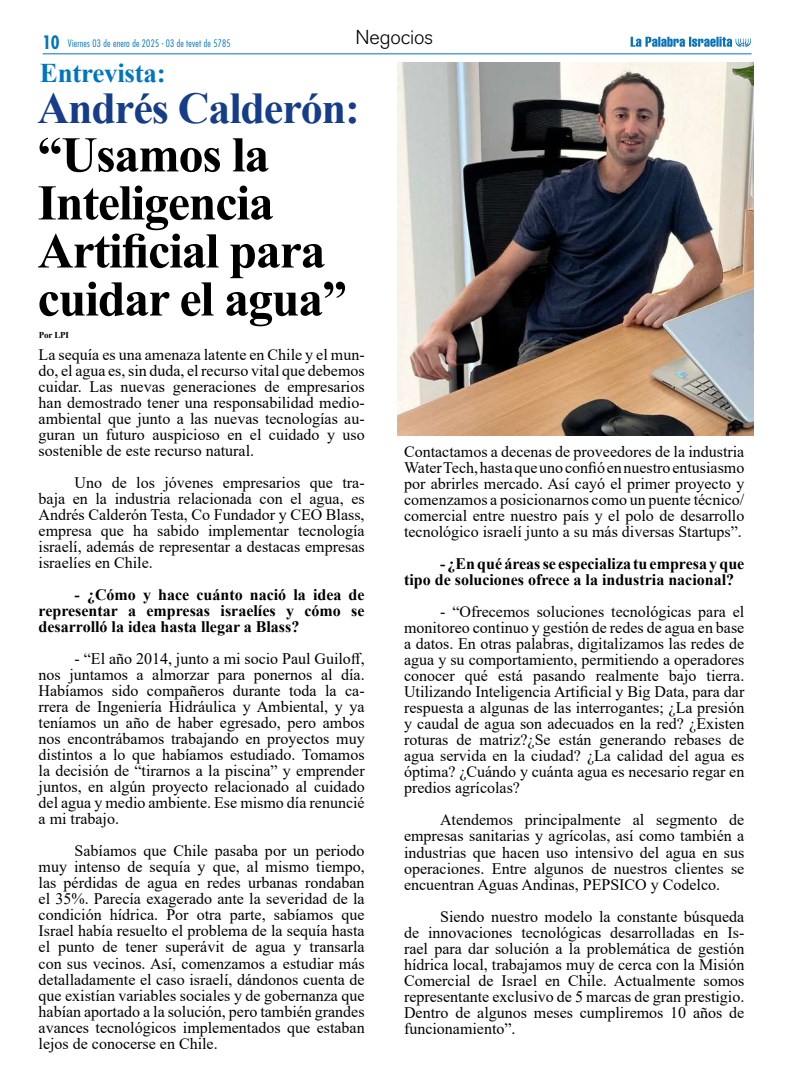
<style>
.page{position:relative;width:794px;height:1078px;background:#fff}
.page>*{position:absolute;margin:0;border:0;box-sizing:border-box;transform-origin:0 0}
.t1{font:700 50px/48px "Times New Roman";letter-spacing:-.025em;color:#000}
.t2{font:700 44px "Times New Roman";letter-spacing:-.025em;color:#153d8a}
.t3{font:700 27px "Times New Roman";letter-spacing:-.01em;color:#0075bf}
.t4{font:300 20px "Akzidenz Grotesk BQ";letter-spacing:-.01em;color:#000}
.t5{font:700 condensed 18px "Futura Std";color:#0075bf}
.t6{font:16px/16px "Times New Roman";color:#000;text-align:justify}
.t7{font:700 16px/16px "Times New Roman";color:#000;text-align:justify}
.t8{font:300 condensed 10px "Futura Std";letter-spacing:.02em;color:#0075bf}
.t9{font:700 9px "Times New Roman";letter-spacing:-.02em;color:#000}
</style>
<div class="page">
<hr style="left:43px;top:53px;width:708px;height:1px;background:#0075bf">
<svg style="left:630px;top:37px;width:121px;height:10px"></svg>
<img style="left:398px;top:62px;width:355px;height:373px">
<p class="t5" style="left:43px;top:31px;width:19px">10</p>
<p class="t8" style="left:68px;top:38px;width:164px">Viernes 03 de enero de 2025 - 03 de tevet de 5785</p>
<p class="t4" style="left:355px;top:26px;width:79px">Negocios</p>
<h3 class="t3" style="left:40px;top:54px;width:127px">Entrevista:</h3>
<h2 class="t2" style="left:38px;top:77px;width:324px">Andrés Calderón:</h2>
<h1 class="t1" style="left:38px;top:129px;width:311px">“Usamos la<br>Inteligencia<br>Artificial para cuidar el agua”</h1>
<p class="t6" style="left:39px;top:346px;width:328px">La sequía es una amenaza latente en Chile y el mun&shy;do, el agua es, sin duda, el recurso vital que debemos cuidar. Las nuevas generaciones de empresarios han demostrado tener una responsabilidad medio&shy;ambiental que junto a las nuevas tecnologías au&shy;guran un futuro auspicioso en el cuidado y uso sostenible de este recurso natural.</p>
<p class="t6" style="left:39px;top:474px;width:328px;text-indent:36px">Uno de los jóvenes empresarios que tra&shy;baja en la industria relacionada con el agua, es Andrés Calderón Testa, Co Fundador y CEO Blass, empresa que ha sabido implementar tecnología israelí, además de representar a destacas empresas israelíes en Chile.</p>
<p class="t7" style="left:39px;top:586px;width:327px;text-indent:36px">- ¿Cómo y hace cuánto nació la idea de representar a empresas israelíes y cómo se desarrolló la idea hasta llegar a Blass?</p>
<p class="t6" style="left:39px;top:650px;width:328px;text-indent:36px">- “El año 2014, junto a mi socio Paul Guiloff, nos juntamos a almorzar para ponernos al día.<br>Habíamos sido compañeros durante toda la ca&shy;rrera de Ingeniería Hidráulica y Ambiental, y ya teníamos un año de haber egresado, pero ambos nos encontrábamos trabajando en proyectos muy distintos a lo que habíamos estudiado. Tomamos la decisión de “tirarnos a la piscina” y emprender juntos, en algún proyecto relacionado al cuidado del agua y medio ambiente. Ese mismo día renuncié a mi trabajo.</p>
<p class="t6" style="left:39px;top:842px;width:328px;text-indent:36px">Sabíamos que Chile pasaba por un periodo muy intenso de sequía y que, al mismo tiempo, las pérdidas de agua en redes urbanas rondaban el 35%. Parecía exagerado ante la severidad de la condición hídrica. Por otra parte, sabíamos que Israel había resuelto el problema de la sequía hasta el punto de tener superávit de agua y transarla con sus vecinos. Así, comenzamos a estudiar más detalladamente el caso israelí, dándonos cuenta de que existían variables sociales y de gobernanza que habían aportado a la solución, pero también grandes avances tecnológicos implementados que estaban lejos de conocerse en Chile.</p>
<p class="t9" style="left:39px;top:329px;width:32px">Por LPI</p>
<p class="t6" style="left:404px;top:443px;width:342px">Contactamos a decenas de proveedores de la industria Water Tech, hasta que uno confió en nuestro entusiasmo por abrirles mercado. Así cayó el primer proyecto y comenzamos a posicionarnos como un puente técnico/ comercial entre nuestro país y el polo de desarrollo tecnológico israelí junto a su más diversas Startups”.</p>
<p class="t7" style="left:404px;top:555px;width:342px;text-indent:36px">- ¿En qué áreas se especializa tu empresa y que tipo de soluciones ofrece a la industria nacional?</p>
<p class="t6" style="left:404px;top:603px;width:342px;text-indent:36px">- “Ofrecemos soluciones tecnológicas para el monitoreo continuo y gestión de redes de agua en base a datos. En otras palabras, digitalizamos las redes de agua y su comportamiento, permitiendo a operadores conocer qué está pasando realmente bajo tierra.<br>Utilizando Inteligencia Artificial y Big Data, para dar respuesta a algunas de las interrogantes; ¿La presión y caudal de agua son adecuados en la red? ¿Existen roturas de matriz?¿Se están generando rebases de agua servida en la ciudad? ¿La calidad del agua es óptima? ¿Cuándo y cuánta agua es necesario regar en predios agrícolas?</p>
<p class="t6" style="left:404px;top:811px;width:342px;text-indent:36px">Atendemos principalmente al segmento de empresas sanitarias y agrícolas, así como también a industrias que hacen uso intensivo del agua en sus operaciones. Entre algunos de nuestros clientes se encuentran Aguas Andinas, PEPSICO y Codelco.</p>
<p class="t6" style="left:404px;top:907px;width:342px;text-indent:36px">Siendo nuestro modelo la constante búsqueda de innovaciones tecnológicas desarrolladas en Is&shy;rael para dar solución a la problemática de gestión hídrica local, trabajamos muy de cerca con la Misión Comercial de Israel en Chile. Actualmente somos representante exclusivo de 5 marcas de gran prestigio.<br>Dentro de algunos meses cumpliremos 10 años de funcionamiento”.</p>
</div>
